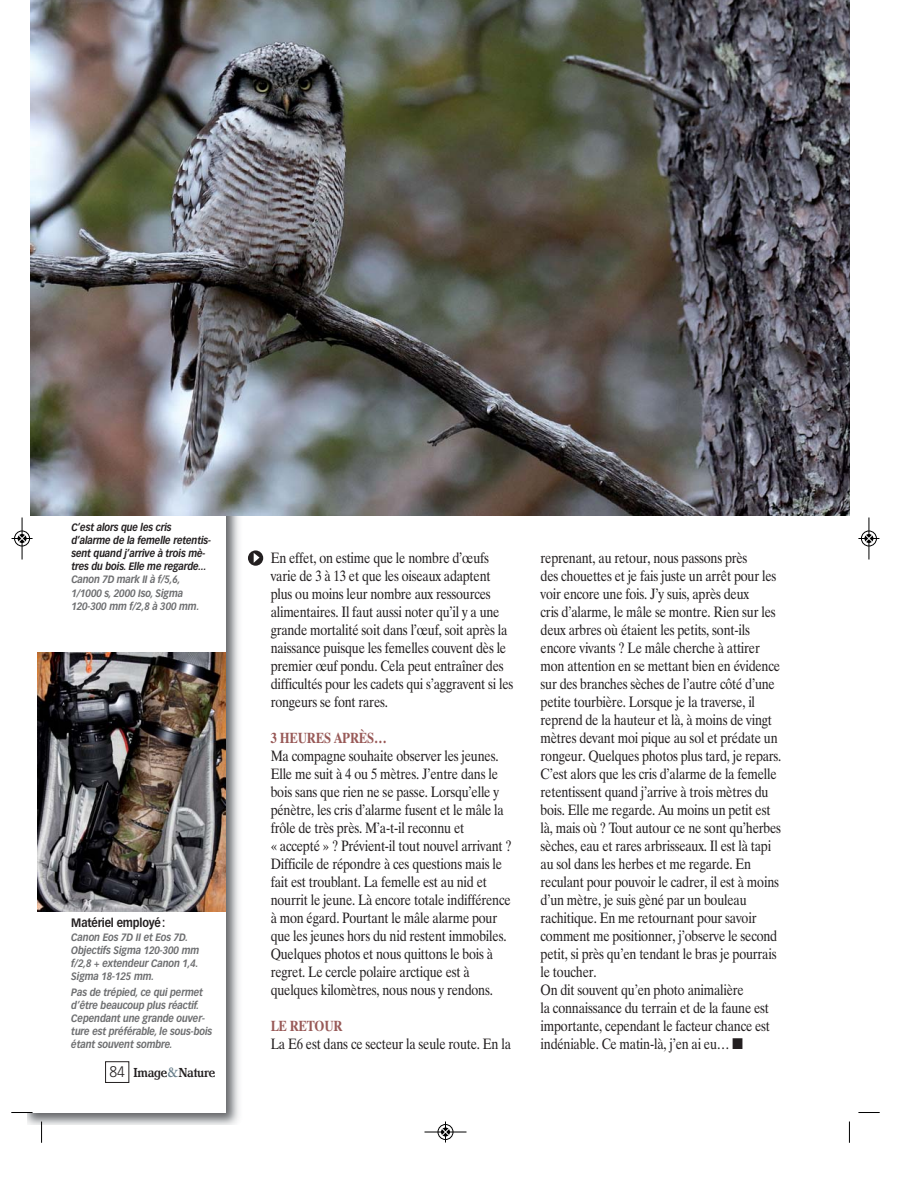
<style>
.page{position:relative;width:918px;height:1188px;background:#fff}
.page>*{position:absolute;margin:0;border:0;box-sizing:border-box;transform-origin:0 0}
.t1{font:15px/18px "Dutch 801 BT";letter-spacing:-.015em;color:#231f20;scale:.85 1}
.t2{font:700 15px "Dutch 801 BT";letter-spacing:-.015em;color:#985957;scale:.85 1}
.t3{font:500 13.5px "AT Pasquale";letter-spacing:-.02em;color:#231f20;scale:.9 1}
.t4{font:700 12px "Vectora LH";letter-spacing:-.02em;color:#231f20;scale:.9 1}
.t5{font:italic 700 10.5px/13.2px "Vectora LH";letter-spacing:-.02em;color:#6d6e70;scale:.9 1}
.t6{font:italic 700 10.5px/13.2px "Vectora LH";letter-spacing:-.02em;color:#231f20;scale:.9 1}
.s1{font-family:"Vectora LH";font-weight:300;font-size:15px}
.s2{font-family:"Adobe Garamond";font-weight:600;font-size:15px;color:#697f8b}
.s3{font-family:"Monotype Sorts"}
</style>
<div class="page">
<img style="left:27px;top:516px;width:212px;height:609px">
<div style="left:27px;top:0;width:198px;height:1113px;background:#fff"></div>
<svg style="left:248px;top:550px;width:15px;height:16px"></svg>
<svg style="left:254px;top:553px;width:6px;height:10px"></svg>
<img style="left:31px;top:0;width:819px;height:516px">
<div style="left:105px;top:1061px;width:24px;height:22px;border:1px solid #231f20"></div>
<img style="left:37px;top:653px;width:188px;height:259px">
<svg style="left:41px;top:1122px;width:1px;height:21px"></svg>
<svg style="left:11px;top:1112px;width:22px;height:1px"></svg>
<svg style="left:849px;top:1122px;width:1px;height:21px"></svg>
<svg style="left:858px;top:1112px;width:22px;height:1px"></svg>
<hr style="left:424px;top:1132px;width:42px;height:1px;background:#000">
<div style="left:438px;top:1124px;width:15px;height:16px;border:1px solid #000;border-radius:50%"></div>
<svg style="left:442px;top:1122px;width:7px;height:21px"></svg>
<hr style="left:22px;top:518px;width:1px;height:42px;background:#000">
<div style="left:14px;top:531px;width:16px;height:15px;border:1px solid #000;border-radius:50%"></div>
<svg style="left:12px;top:535px;width:21px;height:7px"></svg>
<hr style="left:869px;top:518px;width:1px;height:42px;background:#000">
<div style="left:861px;top:531px;width:16px;height:15px;border:1px solid #000;border-radius:50%"></div>
<svg style="left:858px;top:535px;width:21px;height:7px"></svg>
<p class="t6" style="left:71px;top:521px;width:157px">C’est alors que les cris d’alarme de la femelle retentis&shy;sent quand j’arrive à trois mè&shy;tres du bois. Elle me regarde...</p>
<p class="t5" style="left:71px;top:574px;width:144px">Canon 7D mark II à f/5,6,<br>1/1000 s, 2000 Iso, Sigma<br>120-300 mm f/2,8 à 300 mm.</p>
<p class="t4" style="left:71px;top:918px;width:106px">Matériel employé:</p>
<p class="t5" style="left:71px;top:931px;width:144px">Canon Eos 7D II et Eos 7D.<br>Objectifs Sigma 120-300 mm f/2,8 + extendeur Canon 1,4.<br>Sigma 18-125 mm.</p>
<p class="t5" style="left:71px;top:986px;width:158px">Pas de trépied, ce qui permet d’être beaucoup plus réactif.<br>Cependant une grande ouver&shy;ture est préférable, le sous-bois étant souvent sombre.</p>
<p class="t3" style="left:110px;top:1067px;width:119px"><span class="s1">84</span> Image<span class="s2">&amp;</span>Nature</p>
<p class="t1" style="left:271px;top:550px;width:287px">En effet, on estime que le nombre d’œufs varie de 3 à 13 et que les oiseaux adaptent plus ou moins leur nombre aux ressources alimentaires. Il faut aussi noter qu’il y a une grande mortalité soit dans l’œuf, soit après la naissance puisque les femelles couvent dès le premier œuf pondu. Cela peut entraîner des difficultés pour les cadets qui s’aggravent si les rongeurs se font rares.</p>
<p class="t2" style="left:271px;top:732px;width:138px">3 HEURES APRÈS…</p>
<p class="t1" style="left:271px;top:748px;width:285px">Ma compagne souhaite observer les jeunes.<br>Elle me suit à 4 ou 5 mètres. J’entre dans le bois sans que rien ne se passe. Lorsqu’elle y pénètre, les cris d’alarme fusent et le mâle la frôle de très près. M’a-t-il reconnu et<br>« accepté » ? Prévient-il tout nouvel arrivant ?<br>Difficile de répondre à ces questions mais le fait est troublant. La femelle est au nid et nourrit le jeune. Là encore totale indifférence à mon égard. Pourtant le mâle alarme pour que les jeunes hors du nid restent immobiles.<br>Quelques photos et nous quittons le bois à regret. Le cercle polaire arctique est à quelques kilomètres, nous nous y rendons.</p>
<p class="t2" style="left:271px;top:1020px;width:86px">LE RETOUR</p>
<p class="t1" style="left:271px;top:1036px;width:284px">La E6 est dans ce secteur la seule route. En la</p>
<p class="t1" style="left:541px;top:550px;width:285px">reprenant, au retour, nous passons près<br>des chouettes et je fais juste un arrêt pour les voir encore une fois. J’y suis, après deux<br>cris d’alarme, le mâle se montre. Rien sur les deux arbres où étaient les petits, sont-ils encore vivants ? Le mâle cherche à attirer mon attention en se mettant bien en évidence sur des branches sèches de l’autre côté d’une petite tourbière. Lorsque je la traverse, il reprend de la hauteur et là, à moins de vingt mètres devant moi pique au sol et prédate un rongeur. Quelques photos plus tard, je repars.<br>C’est alors que les cris d’alarme de la femelle retentissent quand j’arrive à trois mètres du bois. Elle me regarde. Au moins un petit est là, mais où ? Tout autour ce ne sont qu’herbes sèches, eau et rares arbrisseaux. Il est là tapi au sol dans les herbes et me regarde. En reculant pour pouvoir le cadrer, il est à moins d’un mètre, je suis gèné par un bouleau rachitique. En me retournant pour savoir comment me positionner, j’observe le second petit, si près qu’en tendant le bras je pourrais le toucher.<br>On dit souvent qu’en photo animalière<br>la connaissance du terrain et de la faune est importante, cependant le facteur chance est indéniable. Ce matin-là, j’en ai eu… <span class="s3">n</span></p>
</div>
